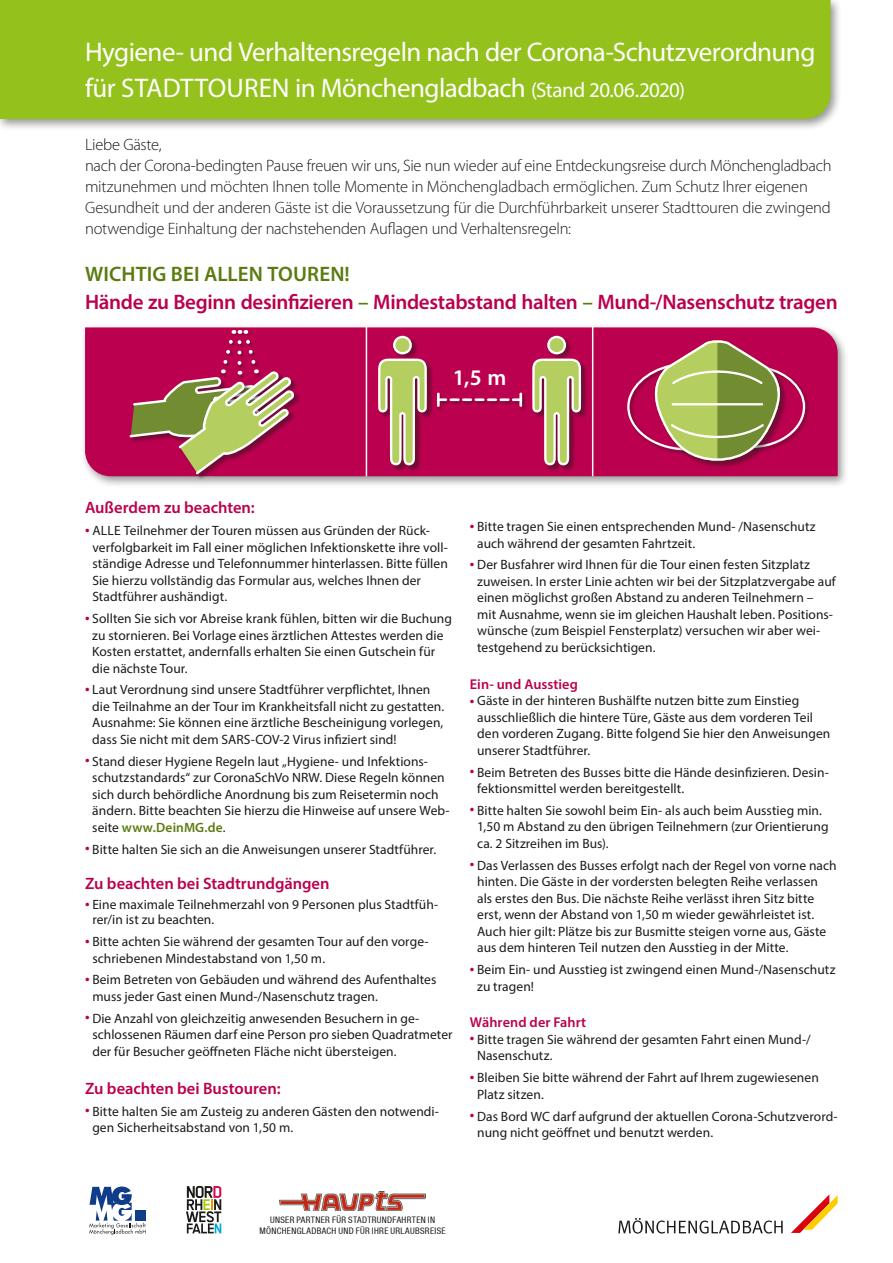
<style>
.page{position:relative;width:893px;height:1263px;background:#fff}
.page>*{position:absolute;margin:0;border:0;box-sizing:border-box;transform-origin:0 0}
.t1{font:27px/36px "Myriad Pro";letter-spacing:-.02em;color:#fff}
.t2{font:600 22.35px "Myriad Pro";color:#fff}
.t3{font:600 21px/28.5px "Myriad Pro";letter-spacing:-.015em;color:#ba004e}
.t4{font:300 16.5px/21px "Myriad Pro";letter-spacing:-.015em;color:#1a1a18}
.t5{font:600 16.5px "Myriad Pro";color:#ba004e}
.t6{font:600 14.25px "Myriad Pro";letter-spacing:.005em;color:#ba004e}
.t7{font:13.5px/16.5px "Myriad Pro";letter-spacing:.005em;color:#1a1a18}
.t8{font:condensed 9px/10.8px "Helvetica Neue";letter-spacing:.035em;color:#1a1a18;text-align:center}
.s1{font-size:21px}
.s2{color:#5b7b10}
.s3{font-weight:700;color:#ba004e}
.s4{font-weight:600;color:#5b7b10}
</style>
<div class="page">
<div style="left:80px;top:323px;width:769px;height:166px;background:#1a1a18;opacity:.45"></div>
<div style="left:85px;top:327px;width:753px;height:149px;background:#ba004e"></div>
<div style="left:0;top:0;width:842px;height:132px;background:#1a1a18;opacity:.45"></div>
<div style="left:0;top:0;width:831px;height:119px;background:#94c11c"></div>
<div style="left:180px;top:372px;width:120px;height:109px;background:#1a1a18;opacity:.45"></div>
<svg style="left:128px;top:330px;width:169px;height:159px;background:#b45364"></svg>
<div style="left:379px;top:336px;width:54px;height:136px;background:#1a1a18;opacity:.45"></div>
<svg style="left:377px;top:334px;width:51px;height:133px;background:#bd8073"></svg>
<div style="left:533px;top:336px;width:54px;height:136px;background:#1a1a18;opacity:.45"></div>
<svg style="left:531px;top:334px;width:51px;height:133px;background:#bd8073"></svg>
<div style="left:437px;top:392px;width:89px;height:19px;background:#1a1a18;opacity:.45"></div>
<svg style="left:437px;top:394px;width:85px;height:12px"></svg>
<div style="left:751px;top:366px;width:60px;height:87px;background:#1a1a18;opacity:.45"></div>
<svg style="left:626px;top:339px;width:180px;height:127px;background:#ac615a"></svg>
<hr style="left:366px;top:319px;width:1px;height:157px;background:#fff">
<hr style="left:592px;top:319px;width:1px;height:157px;background:#fff">
<svg style="left:791px;top:1194px;width:47px;height:39px"></svg>
<svg style="left:618px;top:1218px;width:165px;height:15px"></svg>
<img style="left:280px;top:1192px;width:145px;height:18px">
<svg style="left:89px;top:1186px;width:57px;height:49px"></svg>
<svg style="left:186px;top:1186px;width:35px;height:47px"></svg>
<h1 class="t1" style="left:85px;top:33px;width:732px">Hygiene- und Verhaltensregeln nach der Corona-Schutzverordnung für STADTTOUREN in Mönchengladbach <span class="s1">(Stand 20.06.2020)</span></h1>
<p class="t4" style="left:85px;top:134px;width:748px">Liebe Gäste,<br>nach der Corona-bedingten Pause freuen wir uns, Sie nun wieder auf eine Entdeckungsreise durch Mönchengladbach mitzunehmen und möchten Ihnen tolle Momente in Mönchengladbach ermöglichen. Zum Schutz Ihrer eigenen Gesundheit und der anderen Gäste ist die Voraussetzung für die Durchführbarkeit unserer Stadttouren die zwingend notwendige Einhaltung der nachstehenden Auflagen und Verhaltensregeln:</p>
<h3 class="t3" style="left:85px;top:259px;width:754px"><span class="s2">WICHTIG BEI ALLEN TOUREN!<br></span>Hände zu Beginn desinfizieren <span class="s2">–</span> Mindestabstand halten <span class="s2">–</span> Mund-/Nasenschutz tragen</h3>
<h2 class="t2" style="left:453px;top:363px;width:55px">1,5 m</h2>
<p class="t5" style="left:85px;top:497px;width:171px">Außerdem zu beachten:</p>
<p class="t7" style="left:92px;top:522px;width:357px;text-indent:-7px"><span class="s3">•</span> ALLE Teilnehmer der Touren müssen aus Gründen der Rück&shy;verfolgbarkeit im Fall einer möglichen Infektionskette ihre voll&shy;ständige Adresse und Telefonnummer hinterlassen. Bitte füllen Sie hierzu vollständig das Formular aus, welches Ihnen der Stadtführer aushändigt.</p>
<p class="t7" style="left:92px;top:610px;width:361px;text-indent:-7px"><span class="s3">•</span> Sollten Sie sich vor Abreise krank fühlen, bitten wir die Buchung zu stornieren. Bei Vorlage eines ärztlichen Attestes werden die Kosten erstattet, andernfalls erhalten Sie einen Gutschein für die nächste Tour.</p>
<p class="t7" style="left:92px;top:681px;width:353px;text-indent:-7px"><span class="s3">•</span> Laut Verordnung sind unsere Stadtführer verpflichtet, Ihnen die Teilnahme an der Tour im Krankheitsfall nicht zu gestatten.<br>Ausnahme: Sie können eine ärztliche Bescheinigung vorlegen, dass Sie nicht mit dem SARS-COV-2 Virus infiziert sind!</p>
<p class="t7" style="left:92px;top:753px;width:359px;text-indent:-7px"><span class="s3">•</span> Stand dieser Hygiene Regeln laut „Hygiene- und Infektions&shy;schutzstandards“ zur CoronaSchVo NRW. Diese Regeln können sich durch behördliche Anordnung bis zum Reisetermin noch ändern. Bitte beachten Sie hierzu die Hinweise auf unsere Web&shy;seite <span class="s4">www.DeinMG.de</span>.</p>
<p class="t7" style="left:85px;top:840px;width:353px"><span class="s3">•</span> Bitte halten Sie sich an die Anweisungen unserer Stadtführer.</p>
<p class="t5" style="left:85px;top:873px;width:246px">Zu beachten bei Stadtrundgängen</p>
<p class="t7" style="left:92px;top:897px;width:347px;line-height:15px;text-indent:-7px"><span class="s3">•</span> Eine maximale Teilnehmerzahl von 9 Personen plus Stadtfüh&shy;rer/in ist zu beachten.</p>
<p class="t7" style="left:92px;top:933px;width:338px;text-indent:-7px"><span class="s3">•</span> Bitte achten Sie während der gesamten Tour auf den vorge&shy;schriebenen Mindestabstand von 1,50 m.</p>
<p class="t7" style="left:92px;top:971px;width:346px;text-indent:-7px"><span class="s3">•</span> Beim Betreten von Gebäuden und während des Aufenthaltes muss jeder Gast einen Mund-/Nasenschutz tragen.</p>
<p class="t7" style="left:92px;top:1010px;width:362px;text-indent:-7px"><span class="s3">•</span> Die Anzahl von gleichzeitig anwesenden Besuchern in ge&shy;schlossenen Räumen darf eine Person pro sieben Quadratmeter der für Besucher geöffneten Fläche nicht übersteigen.</p>
<p class="t5" style="left:85px;top:1078px;width:197px">Zu beachten bei Bustouren:</p>
<p class="t7" style="left:92px;top:1103px;width:347px;text-indent:-7px"><span class="s3">•</span> Bitte halten Sie am Zusteig zu anderen Gästen den notwendi&shy;gen Sicherheitsabstand von 1,50 m.</p>
<p class="t7" style="left:477px;top:518px;width:340px;text-indent:-7px"><span class="s3">•</span> Bitte tragen Sie einen entsprechenden Mund- /Nasenschutz auch während der gesamten Fahrtzeit.</p>
<p class="t7" style="left:477px;top:556px;width:360px;text-indent:-7px"><span class="s3">•</span> Der Busfahrer wird Ihnen für die Tour einen festen Sitzplatz zuweisen. In erster Linie achten wir bei der Sitzplatzvergabe auf einen möglichst großen Abstand zu anderen Teilnehmern –<br>mit Ausnahme, wenn sie im gleichen Haushalt leben. Positions&shy;wünsche (zum Beispiel Fensterplatz) versuchen wir aber wei&shy;testgehend zu berücksichtigen.</p>
<p class="t6" style="left:470px;top:675px;width:109px">Ein- und Ausstieg</p>
<p class="t7" style="left:477px;top:692px;width:355px;text-indent:-7px"><span class="s3">•</span> Gäste in der hinteren Bushälfte nutzen bitte zum Einstieg ausschließlich die hintere Türe, Gäste aus dem vorderen Teil den vorderen Zugang. Bitte folgend Sie hier den Anweisungen unserer Stadtführer.</p>
<p class="t7" style="left:477px;top:763px;width:353px;text-indent:-7px"><span class="s3">•</span> Beim Betreten des Busses bitte die Hände desinfizieren. Desin&shy;fektionsmittel werden bereitgestellt.</p>
<p class="t7" style="left:477px;top:802px;width:353px;text-indent:-7px"><span class="s3">•</span> Bitte halten Sie sowohl beim Ein- als auch beim Ausstieg min.<br>1,50 m Abstand zu den übrigen Teilnehmern (zur Orientierung ca. 2 Sitzreihen im Bus).</p>
<p class="t7" style="left:477px;top:857px;width:361px;text-indent:-7px"><span class="s3">•</span> Das Verlassen des Busses erfolgt nach der Regel von vorne nach hinten. Die Gäste in der vordersten belegten Reihe verlassen<br>als erstes den Bus. Die nächste Reihe verlässt ihren Sitz bitte erst, wenn der Abstand von 1,50 m wieder gewährleistet ist.<br>Auch hier gilt: Plätze bis zur Busmitte steigen vorne aus, Gäste aus dem hinteren Teil nutzen den Ausstieg in der Mitte.</p>
<p class="t7" style="left:477px;top:961px;width:360px;text-indent:-7px"><span class="s3">•</span> Beim Ein- und Ausstieg ist zwingend einen Mund-/Nasenschutz zu tragen!</p>
<p class="t6" style="left:470px;top:1013px;width:118px">Während der Fahrt</p>
<p class="t7" style="left:477px;top:1031px;width:335px;text-indent:-7px"><span class="s3">•</span> Bitte tragen Sie während der gesamten Fahrt einen Mund-/<br>Nasenschutz.</p>
<p class="t7" style="left:477px;top:1069px;width:343px;text-indent:-7px"><span class="s3">•</span> Bleiben Sie bitte während der Fahrt auf Ihrem zugewiesenen<br>Platz sitzen.</p>
<p class="t7" style="left:477px;top:1107px;width:362px;text-indent:-7px"><span class="s3">•</span> Das Bord WC darf aufgrund der aktuellen Corona-Schutzverord&shy;nung nicht geöffnet und benutzt werden.</p>
<p class="t8" style="left:260px;top:1214px;width:188px">UNSER PARTNER FÜR STADTRUNDFAHRTEN IN<br>MÖNCHENGLADBACH UND FÜR IHRE URLAUBSREISE</p>
</div>
